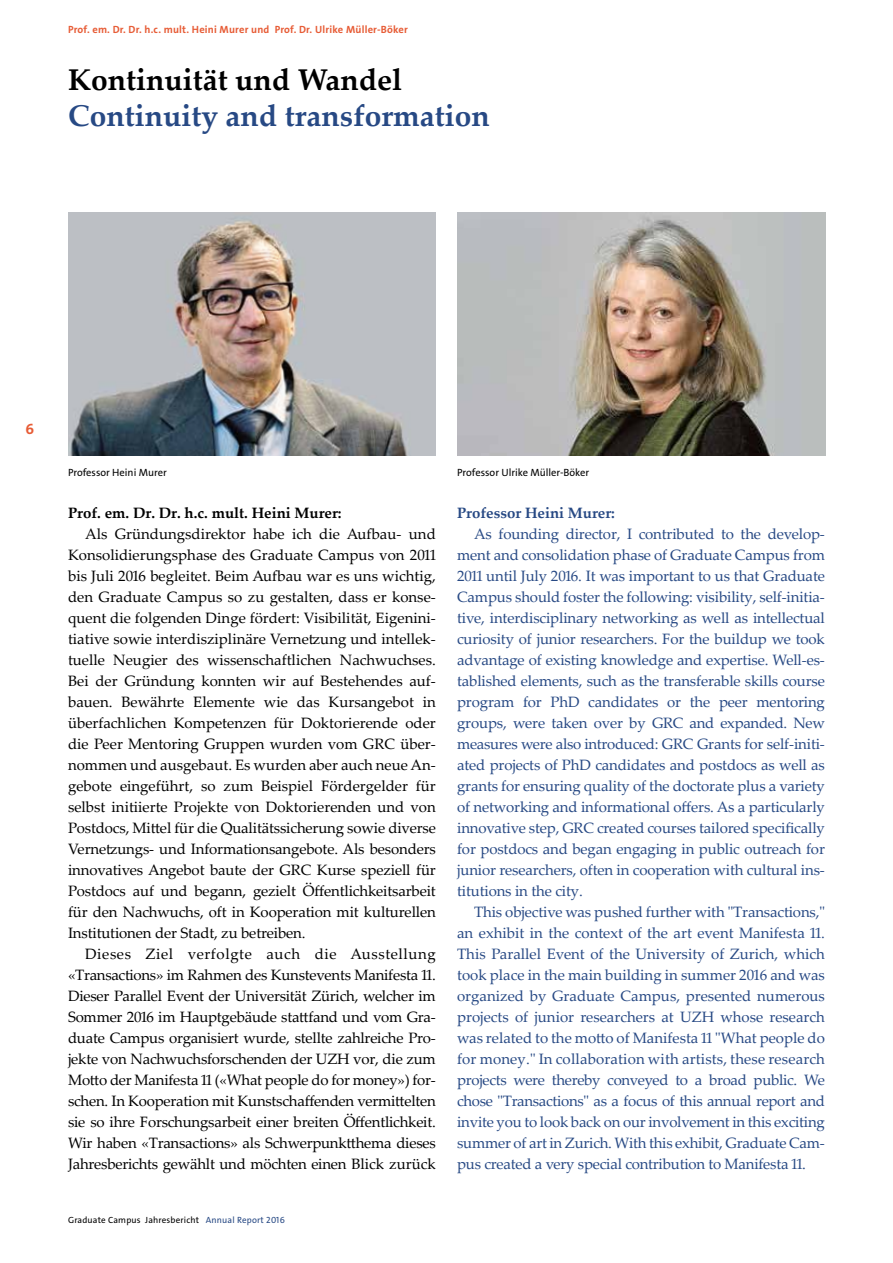
<style>
.page{position:relative;width:893px;height:1263px;background:#fff}
.page>*{position:absolute;margin:0;border:0;box-sizing:border-box;transform-origin:0 0}
.t1{font:700 30px "Palatino Linotype";color:#274984}
.t2{font:700 30px "Palatino Linotype";color:#000}
.t3{font:15px/21px "Palatino Linotype";letter-spacing:-.01em;color:#274984;text-align:justify}
.t4{font:15px/21px "Palatino Linotype";letter-spacing:-.01em;color:#000;text-align:justify}
.t5{font:700 15px "Palatino Linotype";color:#000}
.t6{font:700 15px "Palatino Linotype";color:#274984}
.t7{font:15px "The Sans LP7 Bld";color:#e75c36}
.t8{font:10.5px "The Sans LP7 Bld";letter-spacing:.02em;color:#e75c36}
.t9{font:10.5px "The Sans LP5 Plain";color:#000}
.t10{font:9px "The Sans LP5 Plain";letter-spacing:.02em;color:#000}
.s1{color:#274984}
</style>
<div class="page">
<img style="left:457px;top:213px;width:368px;height:242px">
<img style="left:68px;top:213px;width:368px;height:242px">
<p class="t8" style="left:68px;top:23px;width:341px">Prof. em. Dr. Dr. h.c. mult. Heini Murer und Prof. Dr. Ulrike Müller-Böker</p>
<h1 class="t2" style="left:68px;top:58px;width:336px">Kontinuität und Wandel</h1>
<h1 class="t1" style="left:68px;top:94px;width:423px">Continuity and transformation</h1>
<p class="t7" style="left:26px;top:419px;width:10px">6</p>
<p class="t9" style="left:68px;top:466px;width:100px">Professor Heini Murer</p>
<p class="t9" style="left:457px;top:466px;width:134px">Professor Ulrike Müller-Böker</p>
<p class="t5" style="left:68px;top:502px;width:275px">Prof. em. Dr. Dr. h.c. mult. Heini Murer:</p>
<p class="t4" style="left:68px;top:523px;width:369px;text-indent:17px">Als Gründungsdirektor habe ich die Aufbau- und Konsolidierungsphase des Graduate Campus von 2011 bis Juli 2016 begleitet. Beim Aufbau war es uns wichtig, den Graduate Campus so zu gestalten, dass er konse&shy;quent die folgenden Dinge fördert: Visibilität, Eigenini&shy;tiative sowie interdisziplinäre Vernetzung und intellek&shy;tuelle Neugier des wissenschaftlichen Nachwuchses.<br>Bei der Gründung konnten wir auf Bestehendes auf&shy;bauen. Bewährte Elemente wie das Kursangebot in überfachlichen Kompetenzen für Doktorierende oder die Peer Mentoring Gruppen wurden vom GRC über&shy;nommen und ausgebaut. Es wurden aber auch neue An&shy;gebote eingeführt, so zum Beispiel Fördergelder für selbst initiierte Projekte von Doktorierenden und von Postdocs, Mittel für die Qualitätssicherung sowie diverse Vernetzungs- und Informationsangebote. Als besonders innovatives Angebot baute der GRC Kurse speziell für Postdocs auf und begann, gezielt Öffentlichkeitsarbeit für den Nachwuchs, oft in Kooperation mit kulturellen Institutionen der Stadt, zu betreiben.</p>
<p class="t4" style="left:68px;top:943px;width:369px;text-indent:17px">Dieses Ziel verfolgte auch die Ausstellung «Transactions» im Rahmen des Kunstevents Manifesta 11.<br>Dieser Parallel Event der Universität Zürich, welcher im Sommer 2016 im Hauptgebäude stattfand und vom Gra&shy;duate Campus organisiert wurde, stellte zahlreiche Pro&shy;jekte von Nachwuchsforschenden der UZH vor, die zum Motto der Manifesta 11 («What people do for money») for&shy;schen. In Kooperation mit Kunstschaffenden vermittelten sie so ihre Forschungsarbeit einer breiten Öffentlichkeit.<br>Wir haben «Transactions» als Schwerpunktthema dieses Jahresberichts gewählt und möchten einen Blick zurück</p>
<p class="t10" style="left:68px;top:1214px;width:218px">Graduate Campus Jahresbericht <span class="s1">Annual Report 2016</span></p>
<p class="t6" style="left:457px;top:502px;width:159px">Professor Heini Murer:</p>
<p class="t3" style="left:457px;top:523px;width:369px;text-indent:17px">As founding director, I contributed to the develop&shy;ment and consolidation phase of Graduate Campus from 2011 until July 2016. It was important to us that Graduate Campus should foster the following: visibility, self-initia&shy;tive, interdisciplinary networking as well as intellectual curiosity of junior researchers. For the buildup we took advantage of existing knowledge and expertise. Well-es&shy;tablished elements, such as the transferable skills course program for PhD candidates or the peer mentoring groups, were taken over by GRC and expanded. New measures were also introduced: GRC Grants for self-initi&shy;ated projects of PhD candidates and postdocs as well as grants for ensuring quality of the doctorate plus a variety of networking and informational offers. As a particularly innovative step, GRC created courses tailored specifically for postdocs and began engaging in public outreach for junior researchers, often in cooperation with cultural ins&shy;titutions in the city.</p>
<p class="t3" style="left:457px;top:901px;width:369px;text-indent:17px">This objective was pushed further with "Transactions," an exhibit in the context of the art event Manifesta 11.<br>This Parallel Event of the University of Zurich, which took place in the main building in summer 2016 and was organized by Graduate Campus, presented numerous projects of junior researchers at UZH whose research was related to the motto of Manifesta 11 "What people do for money." In collaboration with artists, these research projects were thereby conveyed to a broad public. We chose "Transactions" as a focus of this annual report and invite you to look back on our involvement in this exciting summer of art in Zurich. With this exhibit, Graduate Cam&shy;pus created a very special contribution to Manifesta 11.</p>
</div>
